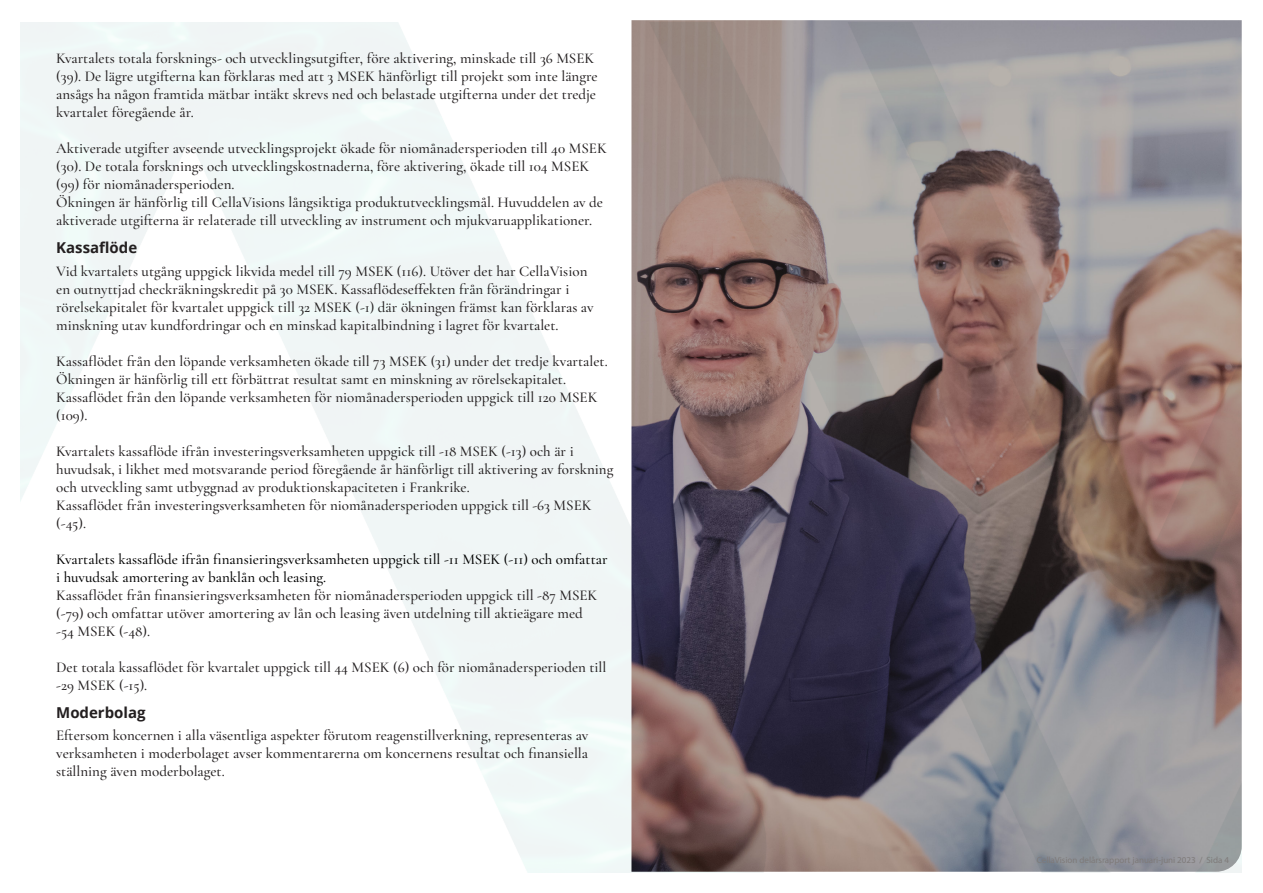
<style>
.page{position:relative;width:1263px;height:893px;background:#fff}
.page>*{position:absolute;margin:0;border:0;box-sizing:border-box;transform-origin:0 0}
.Body_text{font:500 15px/18px "Cormorant Garamond";color:#231f20}
.Body_text-2{font:500 15px/18px "Cormorant Garamond";color:#000}
.Subheader_body_text{font:700 15px "Open Sans";color:#231f20}
.Sidfot_-_höger{font:9px "Myriad Pro";color:#7e7a79}
</style>
<div class="page">
<img style="left:20px;top:22px;width:1222px;height:851px">
<p class="Body_text" style="left:56px;top:50px;width:543px">Kvartalets totala forsknings- och utvecklingsutgifter, före aktivering, minskade till 36 MSEK (39). De lägre utgifterna kan förklaras med att 3 MSEK hänförligt till projekt som inte längre ansågs ha någon framtida mätbar intäkt skrevs ned och belastade utgifterna under det tredje kvartalet föregående år.</p>
<p class="Body_text" style="left:56px;top:140px;width:552px">Aktiverade utgifter avseende utvecklingsprojekt ökade för niomånadersperioden till 40 MSEK (30). De totala forsknings och utvecklingskostnaderna, före aktivering, ökade till 104 MSEK (99) för niomånadersperioden.</p>
<p class="Body_text" style="left:56px;top:194px;width:548px">Ökningen är hänförlig till CellaVisions långsiktiga produktutvecklingsmål. Huvuddelen av de aktiverade utgifterna är relaterade till utveckling av instrument och mjukvaruapplikationer.</p>
<p class="Subheader_body_text" style="left:56px;top:237px;width:83px">Kassaflöde</p>
<p class="Body_text" style="left:56px;top:262px;width:539px">Vid kvartalets utgång uppgick likvida medel till 79 MSEK (116). Utöver det har CellaVision en outnyttjad checkräkningskredit på 30 MSEK. Kassaflödeseffekten från förändringar i rörelsekapitalet för kvartalet uppgick till 32 MSEK (-1) där ökningen främst kan förklaras av minskning utav kundfordringar och en minskad kapitalbindning i lagret för kvartalet.</p>
<p class="Body_text" style="left:56px;top:352px;width:553px">Kassaflödet från den löpande verksamheten ökade till 73 MSEK (31) under det tredje kvartalet.<br>Ökningen är hänförlig till ett förbättrat resultat samt en minskning av rörelsekapitalet.</p>
<p class="Body_text" style="left:56px;top:388px;width:543px">Kassaflödet från den löpande verksamheten för niomånadersperioden uppgick till 120 MSEK (109).</p>
<p class="Body_text" style="left:56px;top:442px;width:559px">Kvartalets kassaflöde ifrån investeringsverksamheten uppgick till -18 MSEK (-13) och är i huvudsak, i likhet med motsvarande period föregående år hänförligt till aktivering av forskning och utveckling samt utbyggnad av produktionskapaciteten i Frankrike.</p>
<p class="Body_text" style="left:56px;top:496px;width:537px">Kassaflödet från investeringsverksamheten för niomånadersperioden uppgick till -63 MSEK (-45).</p>
<p class="Body_text-2" style="left:56px;top:550px;width:553px">Kvartalets kassaflöde ifrån finansieringsverksamheten uppgick till -11 MSEK (-11) och omfattar i huvudsak amortering av banklån och leasing.</p>
<p class="Body_text" style="left:56px;top:586px;width:543px">Kassaflödet från finansieringsverksamheten för niomånadersperioden uppgick till -87 MSEK (-79) och omfattar utöver amortering av lån och leasing även utdelning till aktieägare med -54 MSEK (-48).</p>
<p class="Body_text" style="left:56px;top:658px;width:552px">Det totala kassaflödet för kvartalet uppgick till 44 MSEK (6) och för niomånadersperioden till -29 MSEK (-15).</p>
<p class="Subheader_body_text" style="left:56px;top:702px;width:91px">Moderbolag</p>
<p class="Body_text" style="left:56px;top:726px;width:534px;text-align:justify">Eftersom koncernen i alla väsentliga aspekter förutom reagenstillverkning, representeras av verksamheten i moderbolaget avser kommentarerna om koncernens resultat och finansiella ställning även moderbolaget.</p>
<p class="Sidfot_-_höger" style="left:1037px;top:855px;width:194px">CellaVision delårsrapport januari-juni 2023 / Sida 4</p>
</div>
